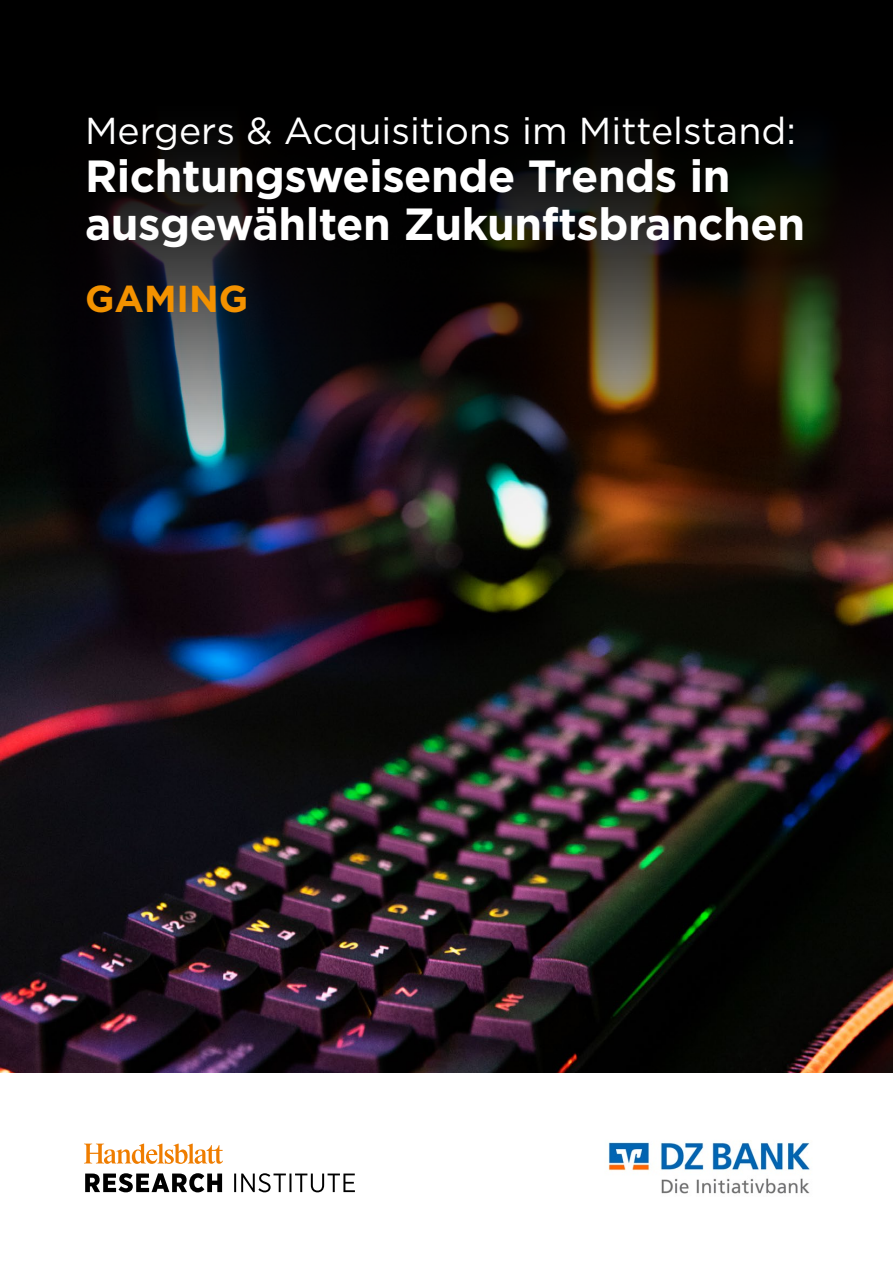
<style>
.page{position:relative;width:893px;height:1263px;background:#fff}
.page>*{position:absolute;margin:0;border:0;box-sizing:border-box;transform-origin:0 0}
.t1{font:700 45px/48px "Gotham";letter-spacing:-.01em;color:#fff}
.t2{font:37.5px "Gotham";color:#fff}
.t3{font:700 37.5px "Gotham";color:#f39200}
</style>
<div class="page">
<img style="left:0;top:488px;width:893px;height:585px">
<svg style="left:0;top:0;width:893px;height:488px;background:#100e0c"></svg>
<img style="left:608px;top:1142px;width:202px;height:52px">
<svg style="left:85px;top:1173px;width:270px;height:19px"></svg>
<svg style="left:84px;top:1143px;width:139px;height:21px"></svg>
<p class="t2" style="left:85px;top:107px;width:712px">Mergers &amp; Acquisitions im Mittelstand:</p>
<p class="t1" style="left:85px;top:152px;width:722px">Richtungsweisende Trends in ausgewählten Zukunftsbranchen</p>
<p class="t3" style="left:85px;top:274px;width:165px">GAMING</p>
</div>
